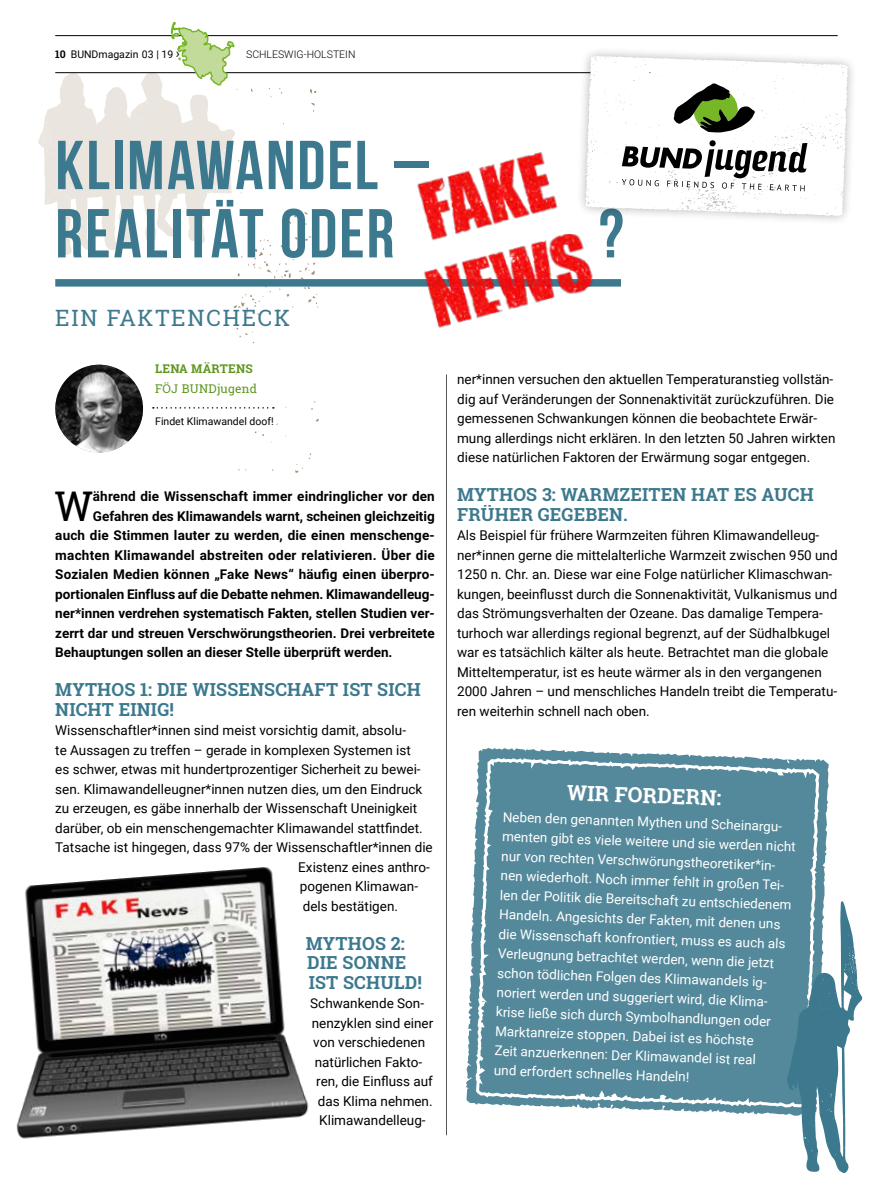
<style>
.page{position:relative;width:893px;height:1191px;background:#fff}
.page>*{position:absolute;margin:0;border:0;box-sizing:border-box;transform-origin:0 0}
.t1{font:700 69px/68.2px "Bebas Neue";letter-spacing:.03em;color:#3d798e}
.t2{font:40.95px "Roboto Slab";color:#000}
.t3{font:22.5px "Roboto Slab";letter-spacing:.08em;color:#3d798e}
.t4{font:700 21px "Roboto Slab";color:#fff}
.t5{font:700 18px/19.5px "Roboto Slab";letter-spacing:.01em;color:#3d798e}
.t6{font:13.5px/19.5px "Roboto";color:#000}
.t7{font:13.5px/19.5px "Roboto";color:#fff}
.t8{font:700 13.5px "Roboto";color:#000}
.t9{font:12px "Roboto Slab";letter-spacing:.02em;color:#5e961f}
.t10{font:700 12px "Roboto Slab";letter-spacing:.02em;color:#5e961f}
.t11{font:10.5px "Roboto";color:#000}
.t12{font:300 10.5px "Roboto";color:#000}
.s1{font-family:"Roboto Slab";font-weight:700}
.s2{font-size:13.5px}
</style>
<div class="page">
<img style="left:16px;top:867px;width:293px;height:272px">
<svg style="left:466px;top:748px;width:363px;height:367px"></svg>
<div style="left:474px;top:756px;width:347px;height:352px;background:#54899b"></div>
<hr style="left:446px;top:374px;width:1px;height:761px;background:#565655">
<svg style="left:787px;top:901px;width:75px;height:272px"></svg>
<div style="left:55px;top:279px;width:566px;height:8px;background:#3d798e"></div>
<img style="left:405px;top:152px;width:203px;height:176px">
<hr style="left:55px;top:72px;width:783px;height:1px;background:#000">
<hr style="left:55px;top:35px;width:783px;height:1px;background:#000">
<svg style="left:38px;top:21px;width:281px;height:452px"></svg>
<div style="left:576px;top:46px;width:281px;height:180px;background:#000;opacity:.3"></div>
<svg style="left:585px;top:56px;width:263px;height:160px"></svg>
<p class="t11" style="left:55px;top:47px;width:126px"><span class="s1">10</span> BUNDmagazin 03 | 19 <span class="s2">›</span></p>
<p class="t12" style="left:246px;top:47px;width:111px">SCHLESWIG-HOLSTEIN</p>
<h1 class="t1" style="left:55px;top:130px;width:375px">KLIMAWANDEL –<br>REALITÄT ODER</h1>
<h3 class="t3" style="left:55px;top:302px;width:236px">EIN FAKTENCHECK</h3>
<p class="t10" style="left:155px;top:361px;width:99px">LENA MÄRTENS</p>
<p class="t9" style="left:155px;top:381px;width:103px">FÖJ BUNDjugend</p>
<p class="t11" style="left:155px;top:414px;width:120px">Findet Klimawandel doof!</p>
<h2 class="t2" style="left:55px;top:478px;width:40px">W</h2>
<p class="t8" style="left:93px;top:487px;width:343px">ährend die Wissenschaft immer eindringlicher vor den</p>
<p class="t8" style="left:93px;top:506px;width:343px">Gefahren des Klimawandels warnt, scheinen gleichzeitig</p>
<p class="t8" style="left:55px;top:526px;width:381px">auch die Stimmen lauter zu werden, die einen menschenge-</p>
<p class="t8" style="left:55px;top:545px;width:381px">machten Klimawandel abstreiten oder relativieren. Über die</p>
<p class="t8" style="left:55px;top:565px;width:381px">Sozialen Medien können „Fake News“ häufig einen überpro-</p>
<p class="t8" style="left:55px;top:584px;width:381px">portionalen Einfluss auf die Debatte nehmen. Klimawandelleug-</p>
<p class="t8" style="left:55px;top:604px;width:381px">ner*innen verdrehen systematisch Fakten, stellen Studien ver-</p>
<p class="t8" style="left:55px;top:623px;width:381px">zerrt dar und streuen Verschwörungstheorien. Drei verbreitete</p>
<p class="t8" style="left:55px;top:643px;width:339px">Behauptungen sollen an dieser Stelle überprüft werden.</p>
<h3 class="t5" style="left:55px;top:680px;width:367px">MYTHOS 1: DIE WISSENSCHAFT IST SICH<br>NICHT EINIG!</h3>
<p class="t6" style="left:55px;top:720px;width:352px">Wissenschaftler*innen sind meist vorsichtig damit, absolu-</p>
<p class="t6" style="left:55px;top:740px;width:357px">te Aussagen zu treffen – gerade in komplexen Systemen ist</p>
<p class="t6" style="left:55px;top:759px;width:367px">es schwer, etwas mit hundertprozentiger Sicherheit zu bewei-</p>
<p class="t6" style="left:55px;top:778px;width:369px">sen. Klimawandelleugner*innen nutzen dies, um den Eindruck</p>
<p class="t6" style="left:55px;top:798px;width:364px">zu erzeugen, es gäbe innerhalb der Wissenschaft Uneinigkeit</p>
<p class="t6" style="left:55px;top:817px;width:369px">darüber, ob ein menschengemachter Klimawandel stattfindet.</p>
<p class="t6" style="left:55px;top:837px;width:379px">Tatsache ist hingegen, dass 97% der Wissenschaftler*innen die</p>
<p class="t6" style="left:298px;top:856px;width:133px">Existenz eines anthro-</p>
<p class="t6" style="left:300px;top:876px;width:120px">pogenen Klimawan-</p>
<p class="t6" style="left:303px;top:895px;width:97px">dels bestätigen.</p>
<h3 class="t5" style="left:306px;top:933px;width:118px">MYTHOS 2:<br>DIE SONNE<br>IST SCHULD!</h3>
<p class="t6" style="left:310px;top:993px;width:115px">Schwankende Son-</p>
<p class="t6" style="left:312px;top:1013px;width:123px">nenzyklen sind einer</p>
<p class="t6" style="left:313px;top:1032px;width:113px">von verschiedenen</p>
<p class="t6" style="left:315px;top:1051px;width:109px">natürlichen Fakto-</p>
<p class="t6" style="left:316px;top:1071px;width:118px">ren, die Einfluss auf</p>
<p class="t6" style="left:318px;top:1090px;width:116px">das Klima nehmen.</p>
<p class="t6" style="left:319px;top:1110px;width:108px">Klimawandelleug-</p>
<h1 class="t1" style="left:599px;top:199px;width:26px">?</h1>
<p class="t6" style="left:457px;top:369px;width:380px">ner*innen versuchen den aktuellen Temperaturanstieg vollstän&shy;dig auf Veränderungen der Sonnenaktivität zurückzuführen. Die gemessenen Schwankungen können die beobachtete Erwär&shy;mung allerdings nicht erklären. In den letzten 50 Jahren wirkten diese natürlichen Faktoren der Erwärmung sogar entgegen.</p>
<h3 class="t5" style="left:457px;top:485px;width:358px">MYTHOS 3: WARMZEITEN HAT ES AUCH<br>FRÜHER GEGEBEN.</h3>
<p class="t6" style="left:457px;top:525px;width:382px">Als Beispiel für frühere Warmzeiten führen Klimawandelleug&shy;ner*innen gerne die mittelalterliche Warmzeit zwischen 950 und 1250 n. Chr. an. Diese war eine Folge natürlicher Klimaschwan&shy;kungen, beeinflusst durch die Sonnenaktivität, Vulkanismus und das Strömungsverhalten der Ozeane. Das damalige Tempera&shy;turhoch war allerdings regional begrenzt, auf der Südhalbkugel war es tatsächlich kälter als heute. Betrachtet man die globale Mitteltemperatur, ist es heute wärmer als in den vergangenen 2000 Jahren – und menschliches Handeln treibt die Temperatu&shy;ren weiterhin schnell nach oben.</p>
<h3 class="t4" style="left:567px;top:778px;width:156px;rotate:2deg">WIR FORDERN:</h3>
<p class="t7" style="left:503px;top:806px;width:295px;rotate:2deg">Neben den genannten Mythen und Scheinargu&shy;menten gibt es viele weitere und sie werden nicht nur von rechten Verschwörungstheoretiker*in&shy;nen wiederholt. Noch immer fehlt in großen Tei&shy;len der Politik die Bereitschaft zu entschiedenem Handeln. Angesichts der Fakten, mit denen uns die Wissenschaft konfrontiert, muss es auch als Verleugnung betrachtet werden, wenn die jetzt schon tödlichen Folgen des Klimawandels ig&shy;noriert werden und suggeriert wird, die Klima&shy;krise ließe sich durch Symbolhandlungen oder Marktanreize stoppen. Dabei ist es höchste<br>Zeit anzuerkennen: Der Klimawandel ist real<br>und erfordert schnelles Handeln!</p>
</div>
